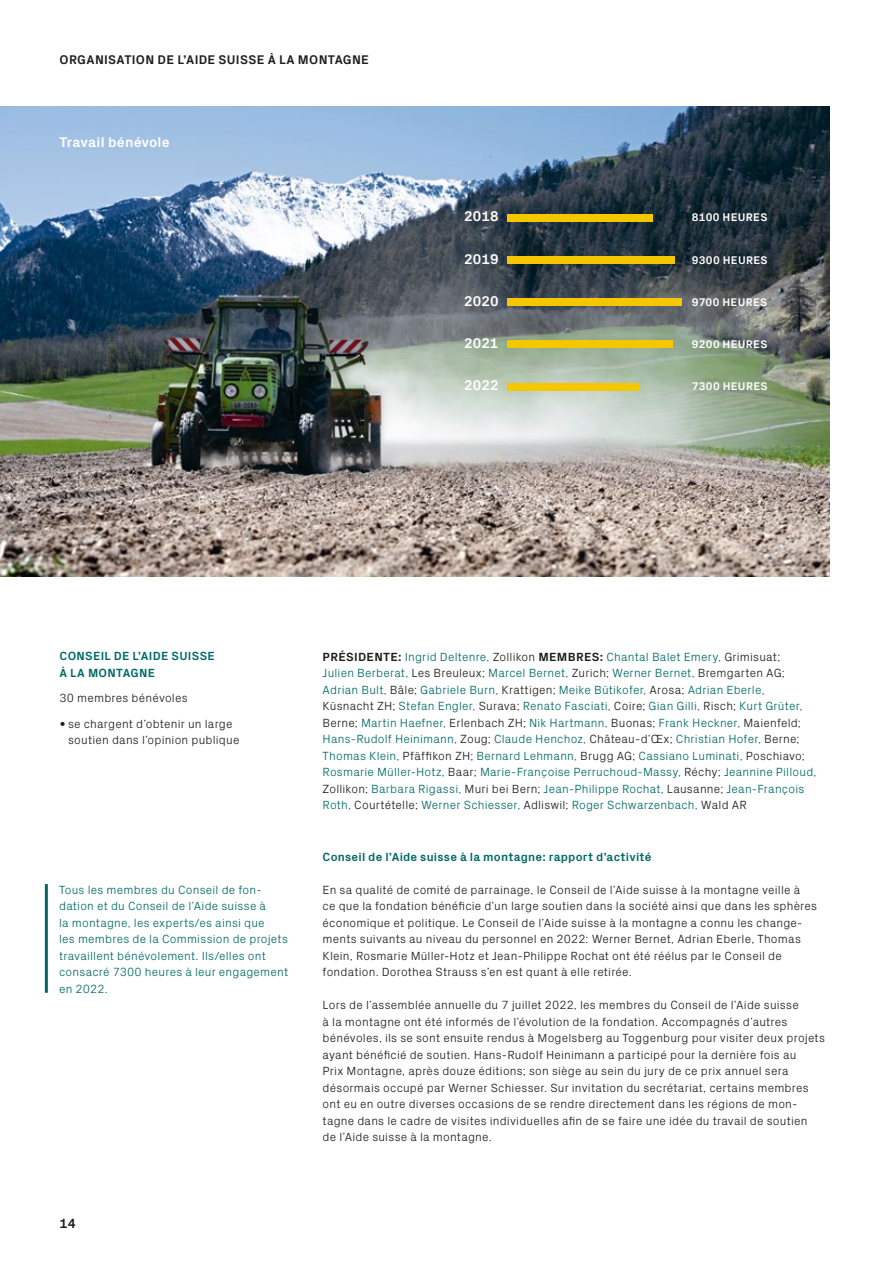
<style>
.page{position:relative;width:893px;height:1263px;background:#fff}
.page>*{position:absolute;margin:0;border:0;box-sizing:border-box;transform-origin:0 0}
.t1{font:700 14.25px "Px Grotesk";letter-spacing:.005em;color:#fff}
.t2{font:700 13.5px "Px Grotesk";color:#1d1d1b}
.t3{font:700 12.75px "Px Grotesk";letter-spacing:.025em;color:#1d1d1b}
.t4{font:300 12px/16.5px "Px Grotesk";letter-spacing:.015em;color:#1d1d1b}
.t5{font:300 12px/16.5px "Px Grotesk";letter-spacing:.015em;color:#006967}
.t6{font:700 12px/16.5px "Px Grotesk";letter-spacing:.02em;color:#006967}
.t7{font:700 11.25px "Px Grotesk";letter-spacing:.025em;color:#fff}
.s1{font-weight:700;color:#1d1d1b}
.s2{color:#1d1d1b}
</style>
<div class="page">
<hr style="left:45px;top:884px;width:3px;height:109px;background:#006967">
<img style="left:0;top:106px;width:829px;height:470px">
<div style="left:507px;top:256px;width:168px;height:8px;background:#f4c700"></div>
<div style="left:507px;top:214px;width:146px;height:7px;background:#f4c700"></div>
<div style="left:507px;top:298px;width:175px;height:8px;background:#f4c700"></div>
<div style="left:507px;top:340px;width:166px;height:8px;background:#f4c700"></div>
<div style="left:507px;top:383px;width:132px;height:7px;background:#f4c700"></div>
<p class="t3" style="left:60px;top:51px;width:311px">ORGANISATION DE L’AIDE SUISSE À LA MONTAGNE</p>
<p class="t1" style="left:60px;top:132px;width:112px">Travail bénévole</p>
<p class="t1" style="left:464px;top:206px;width:36px">2018</p>
<p class="t7" style="left:692px;top:209px;width:77px">8100 HEURES</p>
<p class="t1" style="left:464px;top:248px;width:36px">2019</p>
<p class="t7" style="left:692px;top:252px;width:77px">9300 HEURES</p>
<p class="t1" style="left:464px;top:291px;width:36px">2020</p>
<p class="t7" style="left:692px;top:294px;width:77px">9700 HEURES</p>
<p class="t1" style="left:464px;top:333px;width:36px">2021</p>
<p class="t7" style="left:692px;top:336px;width:77px">9200 HEURES</p>
<p class="t1" style="left:464px;top:375px;width:36px">2022</p>
<p class="t7" style="left:692px;top:378px;width:77px">7300 HEURES</p>
<p class="t6" style="left:60px;top:647px;width:157px">CONSEIL DE L’AIDE SUISSE<br>À LA MONTAGNE</p>
<p class="t4" style="left:60px;top:689px;width:130px">30 membres bénévoles</p>
<p class="t4" style="left:68px;top:714px;width:173px;text-indent:-9px">• se chargent d’obtenir un large soutien dans l’opinion publique</p>
<p class="t5" style="left:59px;top:880px;width:231px">Tous les membres du Conseil de fon&shy;dation et du Conseil de l’Aide suisse à<br>la montagne, les experts/es ainsi que<br>les membres de la Commission de projets travaillent bénévolement. Ils/elles ont consacré 7300 heures à leur engagement en 2022.</p>
<p class="t2" style="left:60px;top:1213px;width:18px">14</p>
<p class="t5" style="left:323px;top:647px;width:495px"><span class="s1">PRÉSIDENTE:</span> Ingrid Deltenre, <span class="s2">Zollikon</span> <span class="s1">MEMBRES:</span> Chantal Balet Emery, <span class="s2">Grimisuat;<br></span>Julien Berberat, <span class="s2">Les Breuleux;</span> Marcel Bernet, <span class="s2">Zurich;</span> Werner Bernet, <span class="s2">Bremgarten AG; </span>Adrian Bult, <span class="s2">Bâle;</span> Gabriele Burn, <span class="s2">Krattigen;</span> Meike Bütikofer, <span class="s2">Arosa;</span> Adrian Eberle, <span class="s2">Küsnacht ZH;</span> Stefan Engler, <span class="s2">Surava;</span> Renato Fasciati, <span class="s2">Coire;</span> Gian Gilli, <span class="s2">Risch;</span> Kurt Grüter, <span class="s2">Berne;</span> Martin Haefner, <span class="s2">Erlenbach ZH;</span> Nik Hartmann, <span class="s2">Buonas;</span> Frank Heckner, <span class="s2">Maienfeld; </span>Hans-Rudolf Heinimann, <span class="s2">Zoug;</span> Claude Henchoz, <span class="s2">Château-d’Œx;</span> Christian Hofer, <span class="s2">Berne; </span>Thomas Klein, <span class="s2">Pfäffikon ZH;</span> Bernard Lehmann, <span class="s2">Brugg AG;</span> Cassiano Luminati, <span class="s2">Poschiavo; </span>Rosmarie Müller-Hotz, <span class="s2">Baar;</span> Marie-Françoise Perruchoud-Massy, <span class="s2">Réchy;</span> Jeannine Pilloud, <span class="s2">Zollikon;</span> Barbara Rigassi, <span class="s2">Muri bei Bern;</span> Jean-Philippe Rochat, <span class="s2">Lausanne;</span> Jean-François Roth, <span class="s2">Courtételle;</span> Werner Schiesser, <span class="s2">Adliswil;</span> Roger Schwarzenbach, <span class="s2">Wald AR</span></p>
<p class="t6" style="left:323px;top:848px;width:330px">Conseil de l’Aide suisse à la montagne: rapport d’activité</p>
<p class="t4" style="left:323px;top:880px;width:496px">En sa qualité de comité de parrainage, le Conseil de l’Aide suisse à la montagne veille à<br>ce que la fondation bénéficie d’un large soutien dans la société ainsi que dans les sphères économique et politique. Le Conseil de l’Aide suisse à la montagne a connu les change&shy;ments suivants au niveau du personnel en 2022: Werner Bernet, Adrian Eberle, Thomas Klein, Rosmarie Müller-Hotz et Jean-Philippe Rochat ont été réélus par le Conseil de fondation. Dorothea Strauss s’en est quant à elle retirée.</p>
<p class="t4" style="left:323px;top:996px;width:504px">Lors de l’assemblée annuelle du 7 juillet 2022, les membres du Conseil de l’Aide suisse<br>à la montagne ont été informés de l’évolution de la fondation. Accompagnés d’autres bénévoles, ils se sont ensuite rendus à Mogelsberg au Toggenburg pour visiter deux projets ayant bénéficié de soutien. Hans-Rudolf Heinimann a participé pour la dernière fois au<br>Prix Montagne, après douze éditions; son siège au sein du jury de ce prix annuel sera désormais occupé par Werner Schiesser. Sur invitation du secrétariat, certains membres ont eu en outre diverses occasions de se rendre directement dans les régions de mon&shy;tagne dans le cadre de visites individuelles afin de se faire une idée du travail de soutien<br>de l’Aide suisse à la montagne.</p>
</div>
